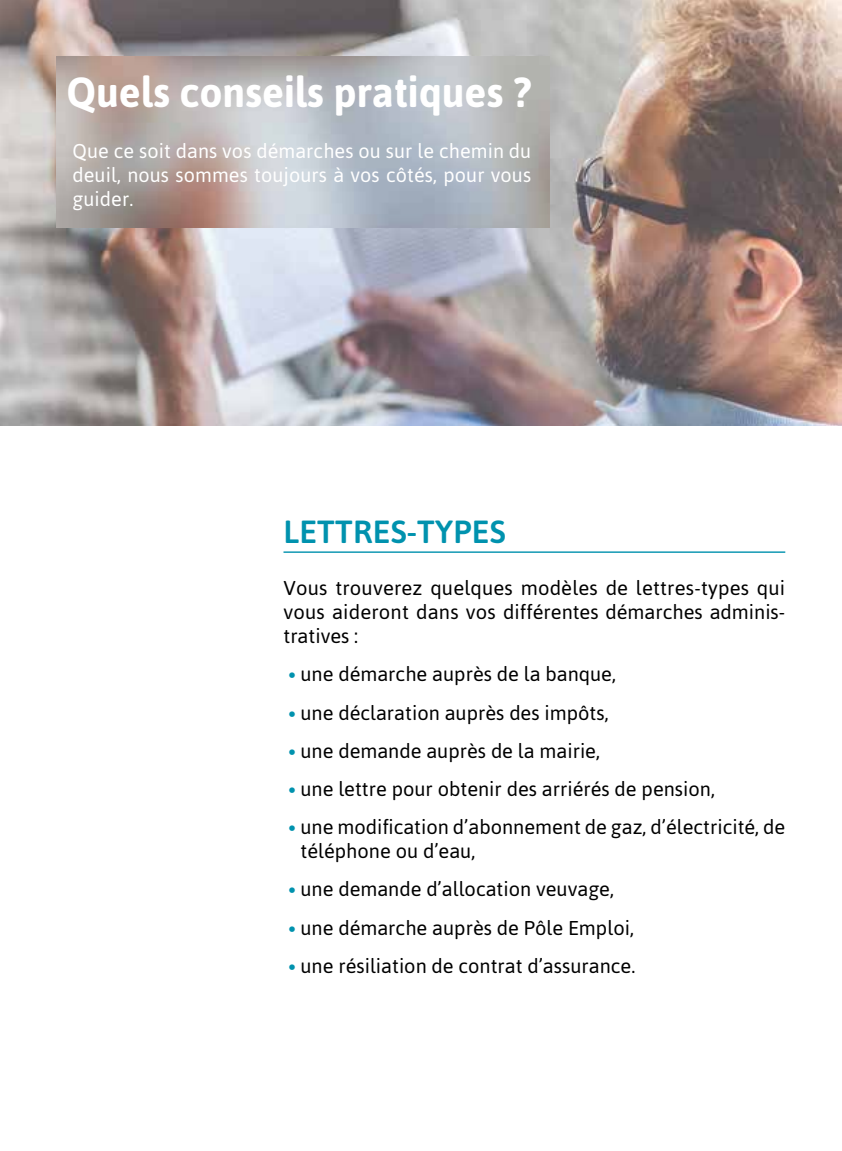
<style>
.page{position:relative;width:842px;height:1151px;background:#fff}
.page>*{position:absolute;margin:0;border:0;box-sizing:border-box;transform-origin:0 0}
.t1{font:700 42px "Asap";color:#fff}
.t2{font:500 32px "Asap";letter-spacing:.01em;color:#0092ae}
.t3{font:20px/24px "Asap";color:#000;text-align:justify}
.t4{font:20px/24px "Asap";letter-spacing:.005em;color:#fff;text-align:justify}
</style>
<div class="page">
<hr style="left:283px;top:551px;width:502px;height:2px;background:#0092ae">
<img style="left:0;top:0;width:842px;height:425px">
<img style="left:57px;top:57px;width:493px;height:170px">
<h1 class="t1" style="left:66px;top:65px;width:466px">Quels conseils pratiques ?</h1>
<p class="t4" style="left:73px;top:138px;width:460px">Que ce soit dans vos démarches ou sur le chemin du deuil, nous sommes toujours à vos côtés, pour vous guider.</p>
<h2 class="t2" style="left:284px;top:510px;width:224px">LETTRES-TYPES</h2>
<p class="t3" style="left:283px;top:576px;width:503px">Vous trouverez quelques modèles de lettres-types qui vous aideront dans vos différentes démarches adminis&shy;tratives :</p>
<p class="t3" style="left:289px;top:662px;width:328px"><sup>●</sup> une démarche auprès de la banque,</p>
<p class="t3" style="left:289px;top:700px;width:321px"><sup>●</sup> une déclaration auprès des impôts,</p>
<p class="t3" style="left:289px;top:738px;width:312px"><sup>●</sup> une demande auprès de la mairie,</p>
<p class="t3" style="left:289px;top:776px;width:427px"><sup>●</sup> une lettre pour obtenir des arriérés de pension,</p>
<p class="t3" style="left:300px;top:814px;width:486px;text-indent:-11px"><sup>●</sup> une modification d’abonnement de gaz, d’électricité, de téléphone ou d’eau,</p>
<p class="t3" style="left:289px;top:877px;width:326px"><sup>●</sup> une demande d’allocation veuvage,</p>
<p class="t3" style="left:289px;top:915px;width:346px"><sup>●</sup> une démarche auprès de Pôle Emploi,</p>
<p class="t3" style="left:289px;top:953px;width:348px"><sup>●</sup> une résiliation de contrat d’assurance.</p>
</div>
